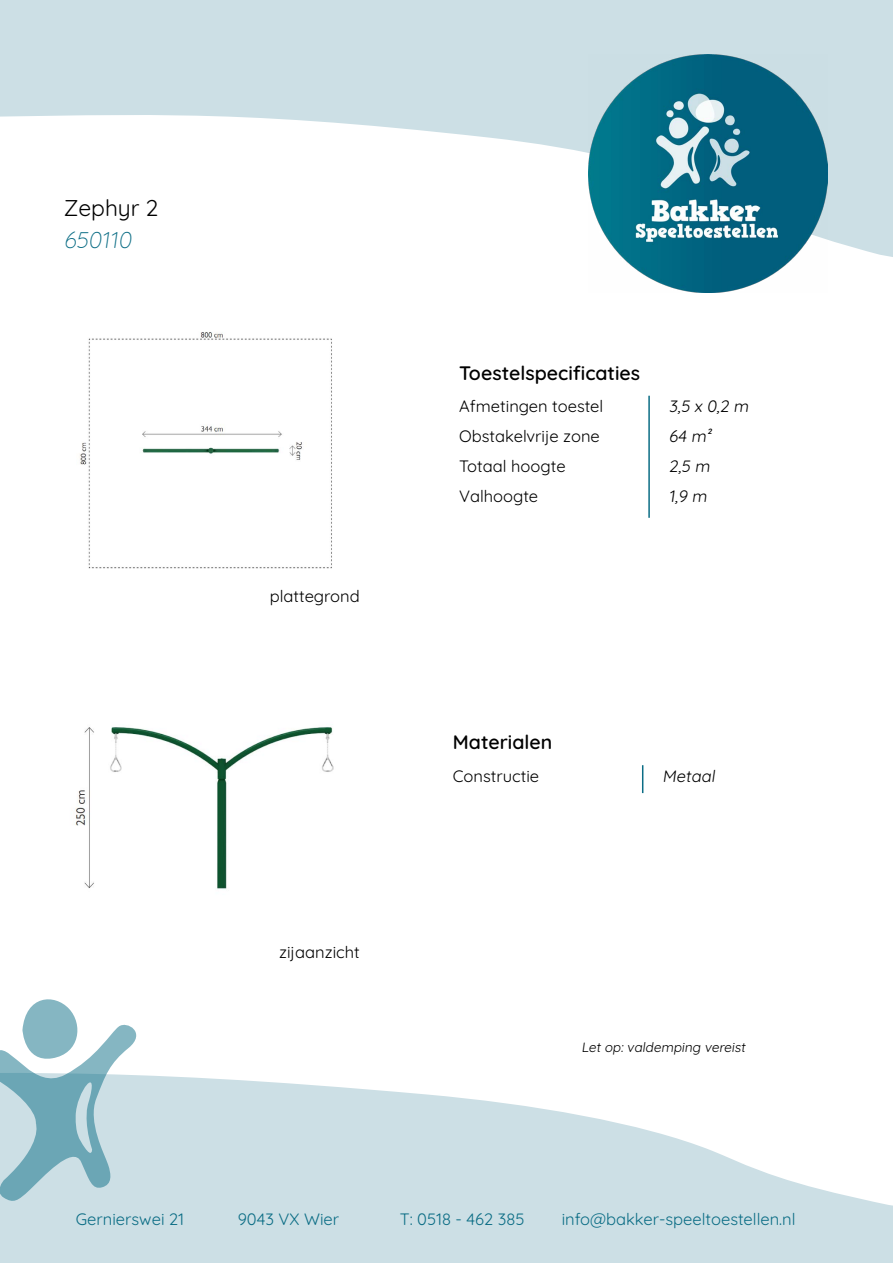
<style>
.page{position:relative;width:893px;height:1263px;background:#fff}
.page>*{position:absolute;margin:0;border:0;box-sizing:border-box;transform-origin:0 0}
.t1{font:22.8px "Quicksand";color:#000}
.t2{font:300 22.8px "Quicksand";color:#0b6d85}
.t3{font:600 19.5px "Quicksand";color:#000}
.t4{font:16.5px/30px "Quicksand";color:#000}
.t5{font:16.5px "Quicksand";color:#0b6d85}
.t6{font:13.5px "Quicksand";color:#000}
</style>
<div class="page">
<svg style="left:0;top:0;width:893px;height:257px;fill:#ccdfe5"></svg>
<img style="left:589px;top:54px;width:238px;height:238px">
<svg style="left:0;top:1075px;width:893px;height:188px;fill:#ccdfe5"></svg>
<svg style="left:0;top:999px;width:136px;height:202px"></svg>
<img style="left:80px;top:332px;width:252px;height:237px">
<img style="left:75px;top:727px;width:259px;height:163px">
<hr style="left:648px;top:396px;width:2px;height:122px;background:#0b6d85">
<svg style="left:642px;top:765px;width:1px;height:28px"></svg>
<h1 class="t1" style="left:64px;top:191px;width:96px">Zephyr 2</h1>
<h1 class="t2" style="left:64px;top:222px;width:73px">650110</h1>
<p class="t4" style="left:270px;top:580px;width:91px">plattegrond</p>
<p class="t4" style="left:279px;top:936px;width:82px">zijaanzicht</p>
<p class="t3" style="left:459px;top:358px;width:182px">Toestelspecificaties</p>
<p class="t4" style="left:459px;top:390px;width:146px">Afmetingen toestel<br>Obstakelvrije zone<br>Totaal hoogte<br>Valhoogte</p>
<p class="t4" style="left:669px;top:390px;width:84px">3,5 x 0,2 m<br>64 m²<br>2,5 m<br>1,9 m</p>
<p class="t3" style="left:453px;top:727px;width:101px">Materialen</p>
<p class="t4" style="left:453px;top:759px;width:88px">Constructie</p>
<p class="t4" style="left:662px;top:759px;width:57px">Metaal</p>
<p class="t6" style="left:581px;top:1037px;width:168px">Let op: valdemping vereist</p>
<p class="t5" style="left:76px;top:1207px;width:110px">Gernierswei 21</p>
<p class="t5" style="left:238px;top:1207px;width:103px">9043 VX Wier</p>
<p class="t5" style="left:400px;top:1207px;width:126px">T: 0518 - 462 385</p>
<p class="t5" style="left:562px;top:1207px;width:235px">info@bakker-speeltoestellen.nl</p>
</div>
